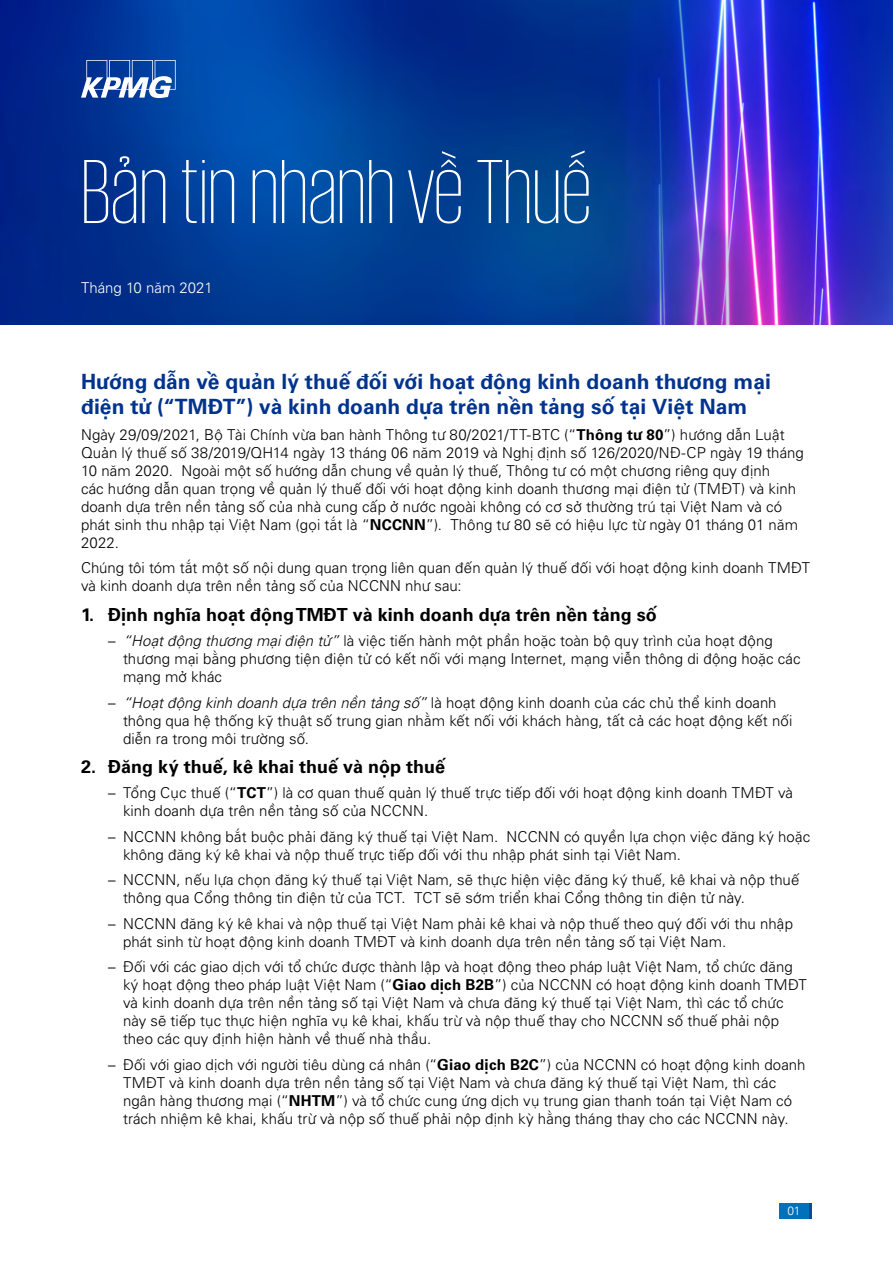
<style>
.page{position:relative;width:893px;height:1263px;background:#fff}
.page>*{position:absolute;margin:0;border:0;box-sizing:border-box;transform-origin:0 0}
.t1{font:200 93px "VNIKPMG";color:#fff}
.t2{font:700 21px/25.2px "VNI Univers 65";color:#00338d}
.t3{font:700 18px "VNI Univers 65";color:#000}
.t4{font:300 15px/18px "VNI Univers 45";letter-spacing:.005em;color:#000}
.t5{font:300 15px "VNI Univers 45";color:#fff}
.t6{font:300 12px "VNI Univers 45";color:#fff}
.s1{font-family:"VNI Univers 65";font-weight:700}
.s2{font-family:"Univers 45"}
.s3{font-style:italic}
</style>
<div class="page">
<img style="left:0;top:0;width:893px;height:324px">
<svg style="left:81px;top:60px;width:95px;height:38px"></svg>
<div style="left:782px;top:1203px;width:30px;height:15px;background:#004e98"></div>
<div style="left:779px;top:1203px;width:30px;height:15px;background:#0072bc"></div>
<h1 class="t1" style="left:81px;top:141px;width:512px">Bản tin nhanh về Thuế</h1>
<p class="t5" style="left:81px;top:277px;width:133px">Tháng 10 năm 2021</p>
<h2 class="t2" style="left:81px;top:368px;width:691px">Hướng dẫn về quản lý thuế đối với hoạt động kinh doanh thương mại điện tử (“TMĐT”) và kinh doanh dựa trên nền tảng số tại Việt Nam</h2>
<p class="t4" style="left:81px;top:425px;width:724px">Ngày 29/09/2021, Bộ Tài Chính vừa ban hành Thông tư 80/2021/TT-BTC (“<span class="s1">Thông tư 80</span>”) hướng dẫn Luật Quản lý thuế số 38/2019/QH14 ngày 13 tháng 06 năm 2019 và Nghị định số 126/2020/NĐ-CP ngày 19 tháng 10 năm 2020. Ngoài một số hướng dẫn chung về quản lý thuế, Thông tư có một chương riêng quy định<br>các hướng dẫn quan trọng về quản lý thuế đối với hoạt động kinh doanh thương mại điện tử (TMĐT) và kinh doanh dựa trên nền tảng số của nhà cung cấp ở nước ngoài không có cơ sở thường trú tại Việt Nam và có phát sinh thu nhập tại Việt Nam (gọi tắt là “<span class="s1">NCCNN</span>”). Thông tư 80 sẽ có hiệu lực từ ngày 01 tháng 01 năm 2022.</p>
<p class="t4" style="left:81px;top:558px;width:731px">Chúng tôi tóm tắt một số nội dung quan trọng liên quan đến quản lý thuế đối với hoạt động kinh doanh TMĐT và kinh doanh dựa trên nền tảng số của NCCNN như sau:</p>
<p class="t3" style="left:81px;top:601px;width:577px">1. Định nghĩa hoạt động TMĐT và kinh doanh dựa trên nền tảng số</p>
<p class="t4" style="left:123px;top:631px;width:679px;text-indent:-15px"><span class="s2">–</span> <span class="s3">“Hoạt động thương mại điện tử”</span> là việc tiến hành một phần hoặc toàn bộ quy trình của hoạt động thương mại bằng phương tiện điện tử có kết nối với mạng Internet, mạng viễn thông di động hoặc các mạng mở khác</p>
<p class="t4" style="left:123px;top:692px;width:671px;text-indent:-15px"><span class="s2">–</span> <span class="s3">“Hoạt động kinh doanh dựa trên nền tảng số”</span> là hoạt động kinh doanh của các chủ thể kinh doanh thông qua hệ thống kỹ thuật số trung gian nhằm kết nối với khách hàng, tất cả các hoạt động kết nối diễn ra trong môi trường số.</p>
<p class="t3" style="left:81px;top:753px;width:366px">2. Đăng ký thuế, kê khai thuế và nộp thuế</p>
<p class="t4" style="left:123px;top:783px;width:672px;text-indent:-15px"><span class="s2">–</span> Tổng Cục thuế (“<span class="s1">TCT</span>”) là cơ quan thuế quản lý thuế trực tiếp đối với hoạt động kinh doanh TMĐT và kinh doanh dựa trên nền tảng số của NCCNN.</p>
<p class="t4" style="left:123px;top:826px;width:689px;text-indent:-15px"><span class="s2">–</span> NCCNN không bắt buộc phải đăng ký thuế tại Việt Nam. NCCNN có quyền lựa chọn việc đăng ký hoặc không đăng ký kê khai và nộp thuế trực tiếp đối với thu nhập phát sinh tại Viêt Nam.</p>
<p class="t4" style="left:123px;top:870px;width:678px;text-indent:-15px"><span class="s2">–</span> NCCNN, nếu lựa chọn đăng ký thuế tại Việt Nam, sẽ thực hiện việc đăng ký thuế, kê khai và nộp thuế thông qua Cổng thông tin điện tử của TCT. TCT sẽ sớm triển khai Cổng thông tin điện tử này.</p>
<p class="t4" style="left:123px;top:913px;width:671px;text-indent:-15px"><span class="s2">–</span> NCCNN đăng ký kê khai và nộp thuế tại Việt Nam phải kê khai và nộp thuế theo quý đối với thu nhập phát sinh từ hoạt động kinh doanh TMĐT và kinh doanh dựa trên nền tảng số tại Việt Nam.</p>
<p class="t4" style="left:123px;top:957px;width:685px;text-indent:-15px"><span class="s2">–</span> Đối với các giao dịch với tổ chức được thành lập và hoạt động theo pháp luật Việt Nam, tổ chức đăng ký hoạt động theo pháp luật Việt Nam (“<span class="s1">Giao dịch B2B</span>”) của NCCNN có hoạt động kinh doanh TMĐT và kinh doanh dựa trên nền tảng số tại Việt Nam và chưa đăng ký thuế tại Việt Nam, thì các tổ chức này sẽ tiếp tục thực hiện nghĩa vụ kê khai, khấu trừ và nộp thuế thay cho NCCNN số thuế phải nộp theo các quy định hiện hành về thuế nhà thầu.</p>
<p class="t4" style="left:123px;top:1054px;width:684px;text-indent:-15px"><span class="s2">–</span> Đối với giao dịch với người tiêu dùng cá nhân (“<span class="s1">Giao dịch B2C</span>”) của NCCNN có hoạt động kinh doanh TMĐT và kinh doanh dựa trên nền tảng số tại Việt Nam và chưa đăng ký thuế tại Việt Nam, thì các ngân hàng thương mại (“<span class="s1">NHTM</span>”) và tổ chức cung ứng dịch vụ trung gian thanh toán tại Việt Nam có trách nhiệm kê khai, khấu trừ và nộp số thuế phải nộp định kỳ hằng tháng thay cho các NCCNN này.</p>
<p class="t6" style="left:787px;top:1202px;width:15px">01</p>
</div>
